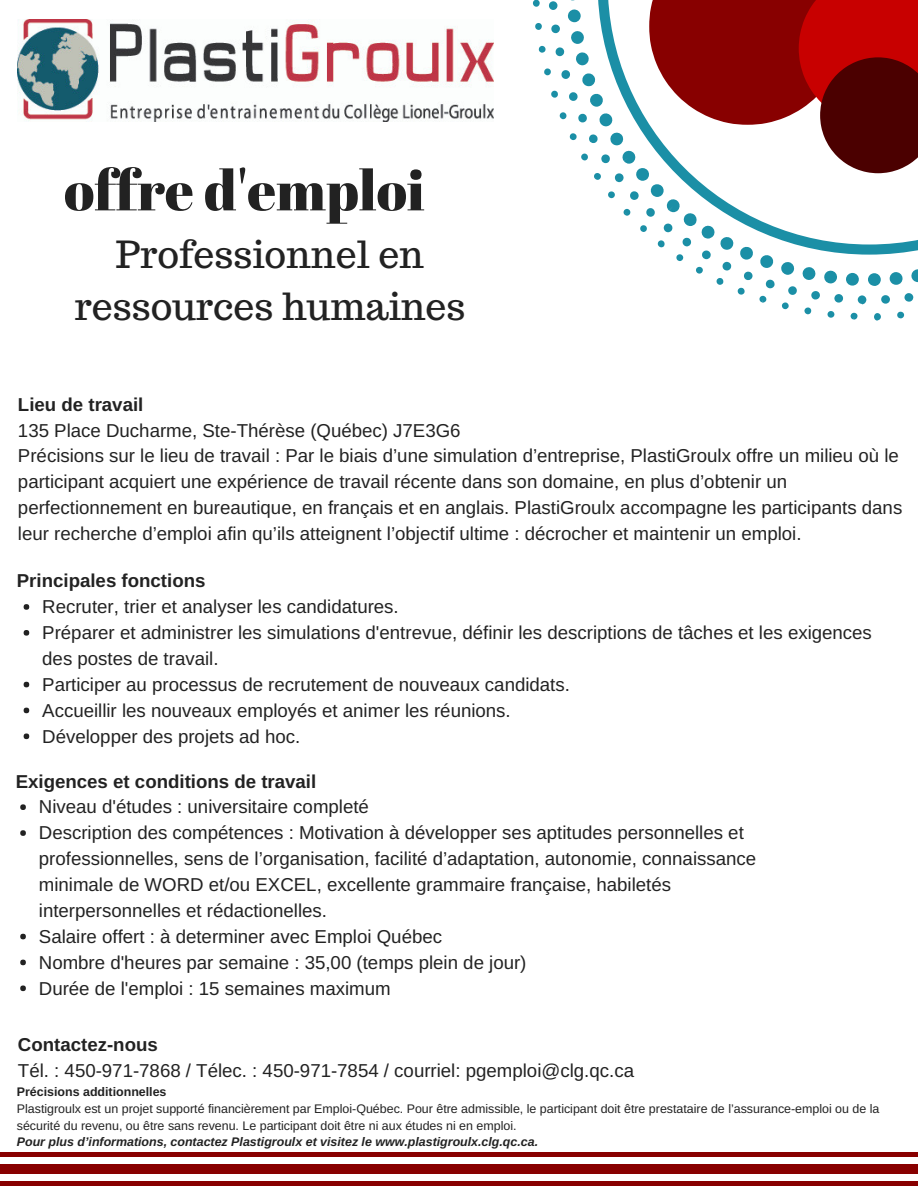
<style>
.page{position:relative;width:918px;height:1188px;background:#fff}
.page>*{position:absolute;margin:0;border:0;box-sizing:border-box;transform-origin:0 0}
.t1{font:55.95px "Abril Fatface";color:#222}
.t2{font:37.35px/51.8px "Trocchi";color:#222;text-align:center}
.t3{font:18.75px/25.8px "Arimo";color:#222}
.t4{font:700 18.75px "Arimo";color:#222}
.t5{font:12.45px/16.8px "Arimo";color:#222}
.t6{font:italic 700 12.45px "Arimo";color:#222}
.t7{font:700 12.45px "Arimo";color:#222}
</style>
<div class="page">
<svg style="left:533px;top:0;width:385px;height:321px"></svg>
<div style="left:0;top:1152px;width:918px;height:5px;background:#800"></div>
<div style="left:0;top:1164px;width:918px;height:10px;background:#800"></div>
<div style="left:0;top:1181px;width:918px;height:5px;background:#800"></div>
<img style="left:18px;top:19px;width:476px;height:103px">
<svg style="left:24px;top:604px;width:5px;height:6px"></svg>
<svg style="left:24px;top:630px;width:5px;height:6px"></svg>
<svg style="left:24px;top:682px;width:5px;height:5px"></svg>
<svg style="left:24px;top:708px;width:5px;height:5px"></svg>
<svg style="left:24px;top:734px;width:5px;height:5px"></svg>
<svg style="left:20px;top:804px;width:6px;height:6px"></svg>
<svg style="left:20px;top:830px;width:6px;height:6px"></svg>
<svg style="left:20px;top:934px;width:6px;height:5px"></svg>
<svg style="left:20px;top:960px;width:6px;height:5px"></svg>
<svg style="left:20px;top:986px;width:6px;height:5px"></svg>
<h1 class="t1" style="left:64px;top:151px;width:362px">offre d'emploi</h1>
<h2 class="t2" style="left:75px;top:228px;width:392px">Professionnel en ressources humaines</h2>
<p class="t4" style="left:18px;top:394px;width:127px">Lieu de travail</p>
<p class="t3" style="left:18px;top:417px;width:886px">135 Place Ducharme, Ste-Thérèse (Québec) J7E3G6<br>Précisions sur le lieu de travail : Par le biais d’une simulation d’entreprise, PlastiGroulx offre un milieu où le participant acquiert une expérience de travail récente dans son domaine, en plus d’obtenir un perfectionnement en bureautique, en français et en anglais. PlastiGroulx accompagne les participants dans leur recherche d’emploi afin qu’ils atteignent l’objectif ultime : décrocher et maintenir un emploi.</p>
<p class="t4" style="left:17px;top:570px;width:190px">Principales fonctions</p>
<p class="t3" style="left:42px;top:594px;width:831px">Recruter, trier et analyser les candidatures.<br>Préparer et administrer les simulations d'entrevue, définir les descriptions de tâches et les exigences des postes de travail.<br>Participer au processus de recrutement de nouveaux candidats.<br>Accueillir les nouveaux employés et animer les réunions.<br>Développer des projets ad hoc.</p>
<p class="t4" style="left:16px;top:771px;width:302px">Exigences et conditions de travail</p>
<p class="t3" style="left:39px;top:794px;width:719px">Niveau d'études : universitaire completé<br>Description des compétences : Motivation à développer ses aptitudes personnelles et professionnelles, sens de l’organisation, facilité d’adaptation, autonomie, connaissance minimale de WORD et/ou EXCEL, excellente grammaire française, habiletés interpersonnelles et rédactionelles.<br>Salaire offert : à determiner avec Emploi Québec<br>Nombre d'heures par semaine : 35,00 (temps plein de jour)<br>Durée de l'emploi : 15 semaines maximum</p>
<p class="t4" style="left:18px;top:1034px;width:141px">Contactez-nous</p>
<p class="t3" style="left:18px;top:1057px;width:618px">Tél. : 450-971-7868 / Télec. : 450-971-7854 / courriel: pgemploi@clg.qc.ca</p>
<p class="t7" style="left:17px;top:1084px;width:151px">Précisions additionnelles</p>
<p class="t5" style="left:17px;top:1100px;width:864px">Plastigroulx est un projet supporté financièrement par Emploi-Québec. Pour être admissible, le participant doit être prestataire de l’assurance-emploi ou de la sécurité du revenu, ou être sans revenu. Le participant doit être ni aux études ni en emploi.</p>
<p class="t6" style="left:17px;top:1135px;width:523px">Pour plus d’informations, contactez Plastigroulx et visitez le www.plastigroulx.clg.qc.ca.</p>
</div>
